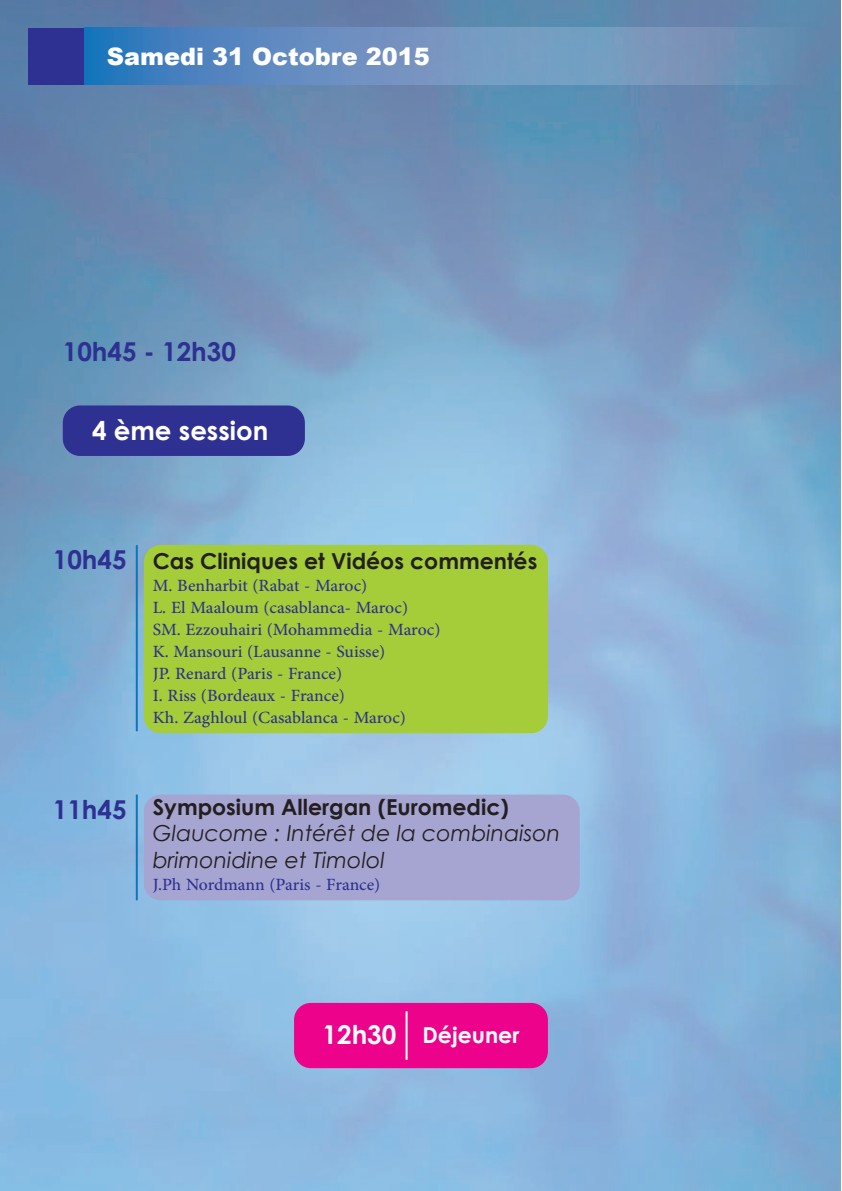
<style>
.page{position:relative;width:842px;height:1191px;background:#fff}
.page>*{position:absolute;margin:0;border:0;box-sizing:border-box;transform-origin:0 0}
.t1{font:700 26px "Century Gothic";color:#2e3092}
.t2{font:700 26px "Century Gothic";color:#fff}
.t3{font:24px/22px "Adobe Arabic";color:#2e3092}
.t4{font:900 24px "Arial";color:#fff}
.t5{font:700 22px "Century Gothic";color:#231f20}
.t6{font:italic 22px/26.4px "Century Gothic";color:#231f20}
.t7{font:700 22px "Century Gothic";color:#fff}
.s1{font-size:26px}
</style>
<div class="page">
<img style="left:0;top:1px;width:840px;height:1189px">
<div style="left:28px;top:28px;width:57px;height:56px;background:#2e3092"></div>
<svg style="left:85px;top:28px;width:729px;height:56px;background:#648fbd"></svg>
<div style="left:63px;top:405px;width:242px;height:51px;background:#2e3092;border-radius:17px"></div>
<hr style="left:136px;top:545px;width:2px;height:186px;background:#1074bc">
<hr style="left:136px;top:794px;width:2px;height:106px;background:#1074bc">
<div style="left:294px;top:1003px;width:254px;height:65px;background:#ed028c;border-radius:17px"></div>
<hr style="left:406px;top:1011px;width:2px;height:48px;background:#fff">
<div style="left:144px;top:545px;width:404px;height:188px;background:#a4cd39;border-radius:17px"></div>
<div style="left:144px;top:794px;width:436px;height:106px;background:#a6a5d1;border-radius:17px"></div>
<p class="t4" style="left:107px;top:39px;width:325px">Samedi 31 Octobre 2015</p>
<p class="t1" style="left:63px;top:334px;width:175px">10h45 - 12h30</p>
<p class="t2" style="left:92px;top:414px;width:178px">4 ème session</p>
<p class="t1" style="left:53px;top:543px;width:75px">10h45</p>
<p class="t5" style="left:153px;top:547px;width:386px">Cas Cliniques et Vidéos commentés</p>
<p class="t3" style="left:153px;top:572px;width:289px">M. Benharbit (Rabat - Maroc)<br>L. El Maaloum (casablanca- Maroc)<br>SM. Ezzouhairi (Mohammedia - Maroc)<br>K. Mansouri (Lausanne - Suisse)<br>JP. Renard (Paris - France)<br>I. Riss (Bordeaux - France)<br>Kh. Zaghloul (Casablanca - Maroc)</p>
<p class="t1" style="left:53px;top:792px;width:75px">11h45</p>
<p class="t5" style="left:153px;top:792px;width:357px">Symposium Allergan (Euromedic)</p>
<p class="t6" style="left:153px;top:819px;width:409px">Glaucome : Intérêt de la combinaison brimonidine et Timolol</p>
<p class="t3" style="left:153px;top:870px;width:229px">J.Ph Nordmann (Paris - France)</p>
<p class="t7" style="left:323px;top:1020px;width:198px"><span class="s1">12h30</span> Déjeuner</p>
</div>
